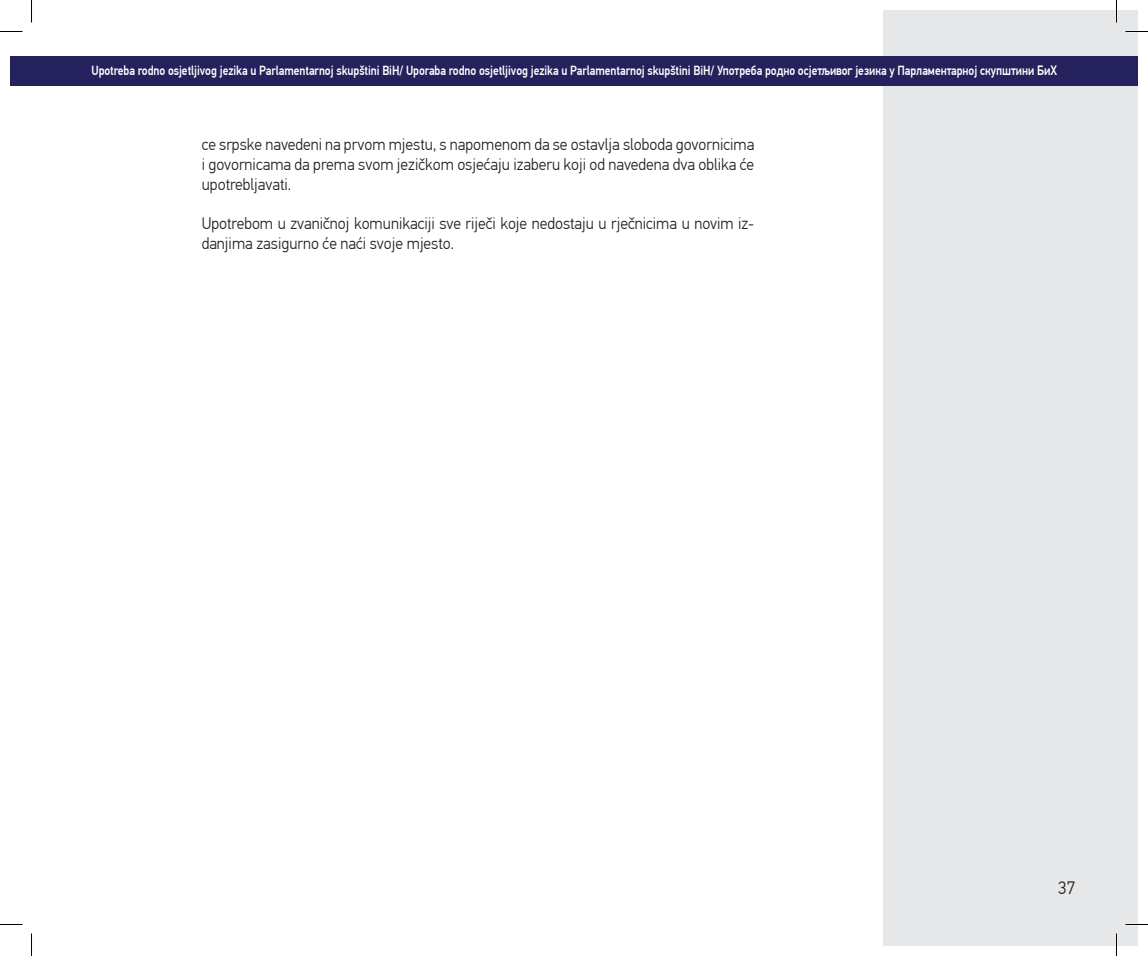
<style>
.page{position:relative;width:1148px;height:956px;background:#fff}
.page>*{position:absolute;margin:0;border:0;box-sizing:border-box;transform-origin:0 0}
.t1{font:300 18px "PF Din Text Pro";color:#231f20}
.t2{font:300 16.5px/19.8px "PF Din Text Pro";color:#231f20;text-align:justify;scale:.96 1}
.t3{font:500 13.2px "PF Din Text Pro";letter-spacing:-.005em;color:#fff;scale:.86 1}
.s1{font-size:13.5px}
</style>
<div class="page">
<div style="left:883px;top:10px;width:254px;height:936px;background:#e6e7e9"></div>
<div style="left:10px;top:56px;width:22px;height:30px;background:#25215c"></div>
<div style="left:32px;top:56px;width:1105px;height:30px;background:#25215c"></div>
<hr style="left:1125px;top:923px;width:22px;height:2px;background:#fff">
<hr style="left:1115px;top:0;width:2px;height:23px;background:#fff">
<hr style="left:1115px;top:933px;width:2px;height:23px;background:#fff">
<svg style="left:0;top:31px;width:22px;height:1px"></svg>
<svg style="left:1125px;top:31px;width:22px;height:1px"></svg>
<svg style="left:0;top:924px;width:22px;height:1px"></svg>
<svg style="left:1125px;top:924px;width:22px;height:1px"></svg>
<svg style="left:31px;top:0;width:1px;height:23px"></svg>
<svg style="left:31px;top:933px;width:1px;height:23px"></svg>
<svg style="left:1115px;top:10px;width:1px;height:13px"></svg>
<svg style="left:1115px;top:933px;width:1px;height:13px"></svg>
<p class="t3" style="left:91px;top:63px;width:1123px">Upotreba rodno osjetljivog jezika u Parlamentarnoj skupštini BiH/ Uporaba rodno osjetljivog jezika u Parlamentarnoj skupštini BiH/ Употреба родно осјетљивог језика у Парламентарној скупштини <span class="s1">БиХ</span></p>
<p class="t2" style="left:202px;top:135px;width:577px">ce srpske navedeni na prvom mjestu, s napomenom da se ostavlja sloboda govornicima i govornicama da prema svom jezičkom osjećaju izaberu koji od navedena dva oblika će upotrebljavati.</p>
<p class="t2" style="left:202px;top:214px;width:577px">Upotrebom u zvaničnoj komunikaciji sve riječi koje nedostaju u rječnicima u novim iz&shy;danjima zasigurno će naći svoje mjesto.</p>
<p class="t1" style="left:1057px;top:878px;width:19px">37</p>
</div>
